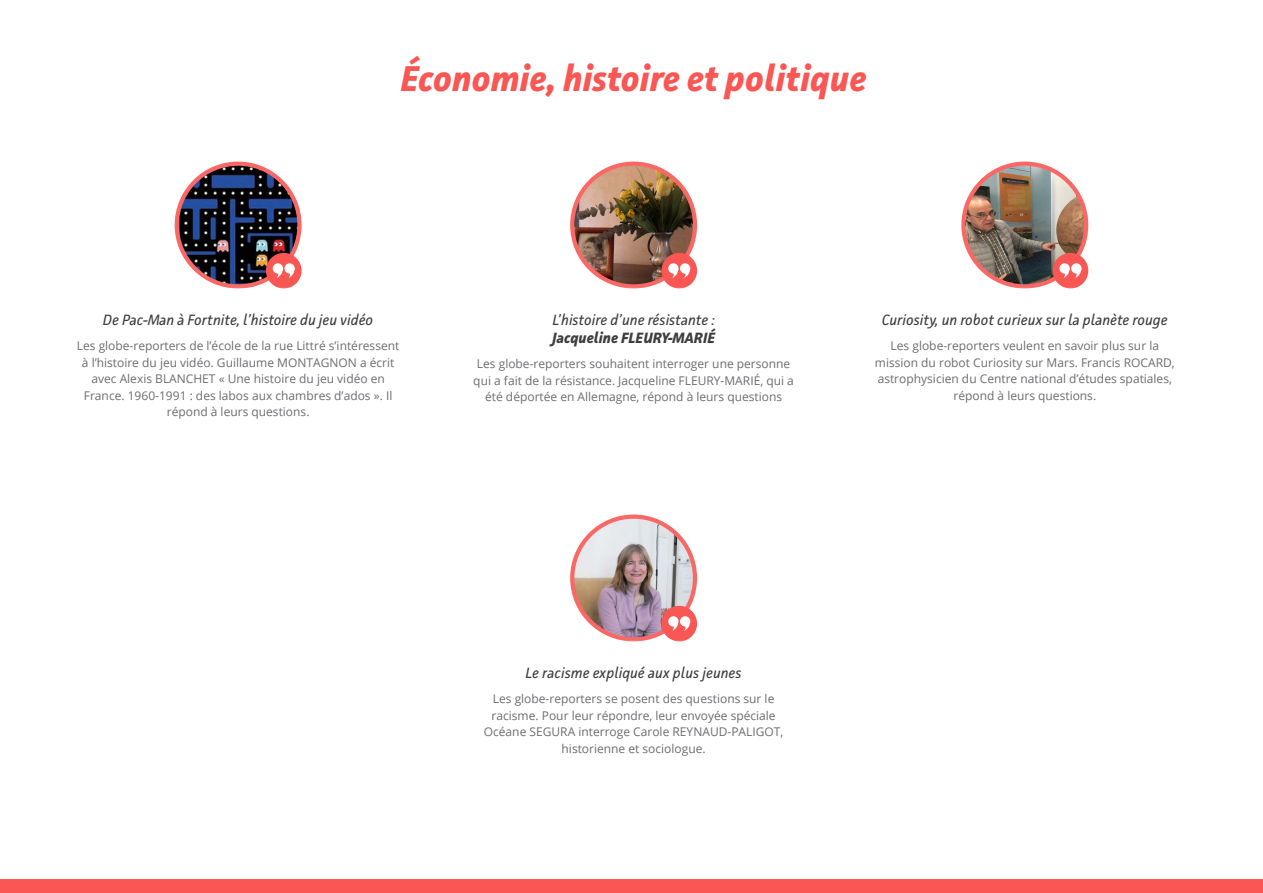
<style>
.page{position:relative;width:1263px;height:893px;background:#fff}
.page>*{position:absolute;margin:0;border:0;box-sizing:border-box;transform-origin:0 0}
.t1{font:italic 700 36px "Facit";color:#fa5754}
.t2{font:italic 15px "Facit";color:#3e3e3f}
.t3{font:italic 700 15px "Facit";color:#3e3e3f}
.t4{font:12px/16.5px "Open Sans";color:#6c6d70;text-align:center}
</style>
<div class="page">
<img style="left:177px;top:164px;width:122px;height:122px;border-radius:61px">
<div style="left:175px;top:162px;width:127px;height:126px;border:4px solid #fa6865;border-radius:50%"></div>
<div style="left:266px;top:253px;width:36px;height:35px;background:#fa5754;border-radius:50%"></div>
<svg style="left:273px;top:263px;width:22px;height:15px"></svg>
<img style="left:572px;top:164px;width:123px;height:122px;border-radius:61px">
<div style="left:570px;top:162px;width:127px;height:126px;border:4px solid #fa6865;border-radius:50%"></div>
<div style="left:661px;top:253px;width:36px;height:35px;background:#fa5754;border-radius:50%"></div>
<svg style="left:668px;top:263px;width:22px;height:15px"></svg>
<img style="left:572px;top:517px;width:123px;height:122px;border-radius:61px">
<div style="left:570px;top:514px;width:127px;height:127px;border:4px solid #fa6865;border-radius:50%"></div>
<div style="left:661px;top:606px;width:36px;height:35px;background:#fa5754;border-radius:50%"></div>
<svg style="left:668px;top:616px;width:22px;height:15px"></svg>
<img style="left:963px;top:164px;width:123px;height:122px;border-radius:61px">
<div style="left:961px;top:162px;width:127px;height:126px;border:4px solid #fa6865;border-radius:50%"></div>
<div style="left:1053px;top:253px;width:35px;height:35px;background:#fa5754;border-radius:50%"></div>
<svg style="left:1059px;top:263px;width:23px;height:15px"></svg>
<div style="left:0;top:880px;width:1263px;height:13px;background:#fa5754"></div>
<h1 class="t1" style="left:400px;top:56px;width:468px">Économie, histoire et politique</h1>
<p class="t2" style="left:103px;top:311px;width:272px">De Pac-Man à Fortnite, l’histoire du jeu vidéo</p>
<p class="t4" style="left:77px;top:337px;width:324px">Les globe-reporters de l’école de la rue Littré s’intéressent à l’histoire du jeu vidéo. Guillaume MONTAGNON a écrit avec Alexis BLANCHET « Une histoire du jeu vidéo en France. 1960-1991 : des labos aux chambres d’ados ». Il répond à leurs questions.</p>
<p class="t2" style="left:552px;top:311px;width:164px">L’histoire d’une résistante :</p>
<p class="t3" style="left:552px;top:329px;width:164px">Jacqueline FLEURY-MARIÉ</p>
<p class="t4" style="left:473px;top:355px;width:322px">Les globe-reporters souhaitent interroger une personne qui a fait de la résistance. Jacqueline FLEURY-MARIÉ, qui a été déportée en Allemagne, répond à leurs questions</p>
<p class="t2" style="left:882px;top:311px;width:287px">Curiosity, un robot curieux sur la planète rouge</p>
<p class="t4" style="left:875px;top:337px;width:301px">Les globe-reporters veulent en savoir plus sur la mission du robot Curiosity sur Mars. Francis ROCARD, astrophysicien du Centre national d’études spatiales, répond à leurs questions.</p>
<p class="t2" style="left:526px;top:663px;width:218px">Le racisme expliqué aux plus jeunes</p>
<p class="t4" style="left:484px;top:690px;width:301px">Les globe-reporters se posent des questions sur le racisme. Pour leur répondre, leur envoyée spéciale Océane SEGURA interroge Carole REYNAUD-PALIGOT, historienne et sociologue.</p>
</div>
